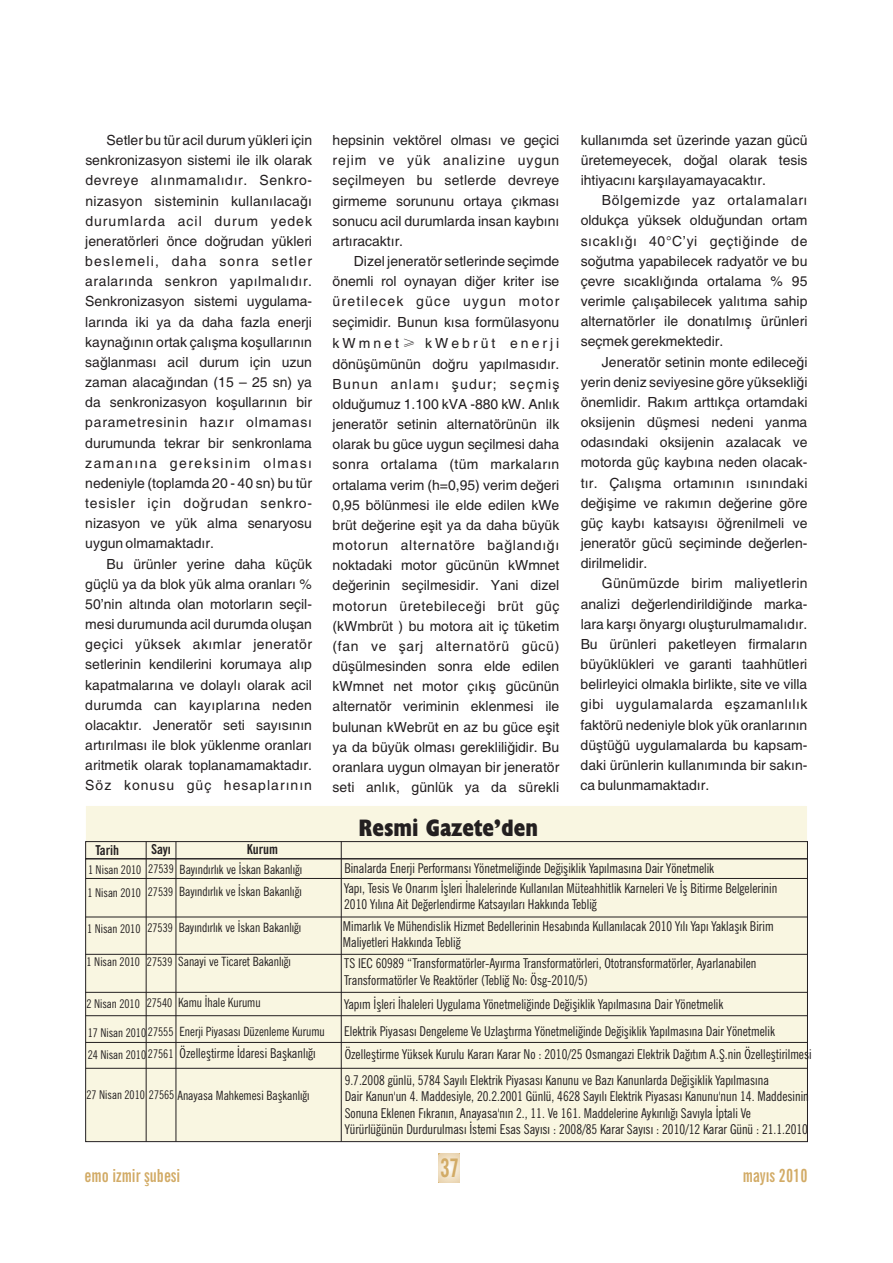
<style>
.page{position:relative;width:893px;height:1263px;background:#fff}
.page>*{position:absolute;margin:0;border:0;box-sizing:border-box;transform-origin:0 0}
.t1{font:700 condensed 25.5px "News Gothic BT";color:#d2ab66;scale:.88 1}
.t2{font:700 condensed 24px "Humanist 521 BT Xtra";color:#231f20}
.t3{font:700 extra-condensed 18px "News Gothic BT";color:#d2ab66}
.t4{font:13.95px/20.1px "Helvetica";color:#231f20;text-align:justify}
.t5{font:condensed 13.5px/16.5px "News Gothic BT";color:#231f20}
.t6{font:700 condensed 13.5px "News Gothic BT";color:#231f20}
.t7{font:condensed 12.75px "News Gothic BT";color:#231f20}
.t8{font:condensed 12px/21.5px "News Gothic BT";color:#231f20}
.s1{font-family:"Adobe Fangsong Std"}
.s2{font-size:12px}
.s3{font-size:12.75px}
</style>
<div class="page">
<div style="left:86px;top:806px;width:721px;height:334px;background:#f9f6e1"></div>
<hr style="left:86px;top:878px;width:722px;height:1px;background:#231f20">
<hr style="left:85px;top:917px;width:723px;height:1px;background:#231f20">
<hr style="left:86px;top:954px;width:722px;height:1px;background:#231f20">
<hr style="left:146px;top:842px;width:1px;height:299px;background:#231f20">
<hr style="left:176px;top:842px;width:1px;height:299px;background:#231f20">
<hr style="left:341px;top:841px;width:1px;height:300px;background:#231f20">
<div style="left:85px;top:841px;width:723px;height:18px;border:1px solid #231f20"></div>
<hr style="left:85px;top:992px;width:722px;height:1px;background:#231f20">
<hr style="left:86px;top:1015px;width:722px;height:1px;background:#231f20">
<hr style="left:86px;top:1042px;width:722px;height:1px;background:#231f20">
<hr style="left:86px;top:1068px;width:722px;height:1px;background:#231f20">
<svg style="left:439px;top:1154px;width:21px;height:28px"></svg>
<p class="t4" style="left:85px;top:131px;width:228px;text-indent:21px">Setler bu tür acil durum yükleri için senkronizasyon sistemi ile ilk olarak devreye alınmamalıdır. Senkro&shy;nizasyon sisteminin kullanılacağı durumlarda acil durum yedek jeneratörleri önce doğrudan yükleri beslemeli, daha sonra setler aralarında senkron yapılmalıdır.<br>Senkronizasyon sistemi uygulama&shy;larında iki ya da daha fazla enerji kaynağının ortak çalışma koşullarının sağlanması acil durum için uzun zaman alacağından (15 – 25 sn) ya da senkronizasyon koşullarının bir parametresinin hazır olmaması durumunda tekrar bir senkronlama zamanına gereksinim olması nedeniyle (toplamda 20 - 40 sn) bu tür tesisler için doğrudan senkro&shy;nizasyon ve yük alma senaryosu uygun olmamaktadır.</p>
<p class="t4" style="left:85px;top:555px;width:228px;text-indent:21px">Bu ürünler yerine daha küçük güçlü ya da blok yük alma oranları % 50’nin altında olan motorların seçil&shy;mesi durumunda acil durumda oluşan geçici yüksek akımlar jeneratör setlerinin kendilerini korumaya alıp kapatmalarına ve dolaylı olarak acil durumda can kayıplarına neden olacaktır. Jeneratör seti sayısının artırılması ile blok yüklenme oranları aritmetik olarak toplanamamaktadır.<br>Söz konusu güç hesaplarının</p>
<p class="t4" style="left:333px;top:131px;width:228px">hepsinin vektörel olması ve geçici rejim ve yük analizine uygun seçilmeyen bu setlerde devreye girmeme sorununu ortaya çıkması sonucu acil durumlarda insan kaybını artıracaktır.</p>
<p class="t4" style="left:333px;top:252px;width:228px;text-indent:21px">Dizel jeneratör setlerinde seçimde önemli rol oynayan diğer kriter ise üretilecek güce uygun motor seçimidir. Bunun kısa formülasyonu kWmnet<span class="s1">≥</span> kWebrüt enerji dönüşümünün doğru yapılmasıdır.<br>Bunun anlamı şudur; seçmiş olduğumuz 1.100 kVA -880 kW. Anlık jeneratör setinin alternatörünün ilk olarak bu güce uygun seçilmesi daha sonra ortalama (tüm markaların ortalama verim (h=0,95) verim değeri 0,95 bölünmesi ile elde edilen kWe brüt değerine eşit ya da daha büyük motorun alternatöre bağlandığı noktadaki motor gücünün kWmnet değerinin seçilmesidir. Yani dizel motorun üretebileceği brüt güç (kWmbrüt ) bu motora ait iç tüketim (fan ve şarj alternatörü gücü) düşülmesinden sonra elde edilen kWmnet net motor çıkış gücünün alternatör veriminin eklenmesi ile bulunan kWebrüt en az bu güce eşit ya da büyük olması gerekliliğidir. Bu oranlara uygun olmayan bir jeneratör seti anlık, günlük ya da sürekli</p>
<p class="t4" style="left:581px;top:131px;width:228px">kullanımda set üzerinde yazan gücü üretemeyecek, doğal olarak tesis ihtiyacını karşılayamayacaktır.</p>
<p class="t4" style="left:581px;top:192px;width:228px;text-indent:21px">Bölgemizde yaz ortalamaları oldukça yüksek olduğundan ortam sıcaklığı 40°C’yi geçtiğinde de soğutma yapabilecek radyatör ve bu çevre sıcaklığında ortalama % 95 verimle çalışabilecek yalıtıma sahip alternatörler ile donatılmış ürünleri seçmek gerekmektedir.</p>
<p class="t4" style="left:581px;top:353px;width:228px;text-indent:21px">Jeneratör setinin monte edileceği yerin deniz seviyesine göre yüksekliği önemlidir. Rakım arttıkça ortamdaki oksijenin düşmesi nedeni yanma odasındaki oksijenin azalacak ve motorda güç kaybına neden olacak&shy;tır. Çalışma ortamının ısınındaki değişime ve rakımın değerine göre güç kaybı katsayısı öğrenilmeli ve jeneratör gücü seçiminde değerlen&shy;dirilmelidir.</p>
<p class="t4" style="left:581px;top:575px;width:228px;text-indent:21px">Günümüzde birim maliyetlerin analizi değerlendirildiğinde marka&shy;lara karşı önyargı oluşturulmamalıdır.<br>Bu ürünleri paketleyen firmaların büyüklükleri ve garanti taahhütleri belirleyici olmakla birlikte, site ve villa gibi uygulamalarda eşzamanlılık faktörü nedeniyle blok yük oranlarının düştüğü uygulamalarda bu kapsam&shy;daki ürünlerin kullanımında bir sakın&shy;ca bulunmamaktadır.</p>
<p class="t6" style="left:95px;top:844px;width:25px">Tarih</p>
<p class="t6" style="left:151px;top:844px;width:22px">Sayı</p>
<p class="t6" style="left:247px;top:844px;width:33px">Kurum</p>
<p class="t7" style="left:180px;top:864px;width:124px">Bayındırlık ve İskan Bakanlığı</p>
<p class="t8" style="left:88px;top:860px;width:87px">1 Nisan 2010 27539</p>
<p class="t7" style="left:88px;top:887px;width:216px"><span class="s2">1 Nisan 2010 27539</span> Bayındırlık ve İskan Bakanlığı</p>
<p class="t7" style="left:87px;top:922px;width:216px"><span class="s2">1 Nisan 2010 27539</span> Bayındırlık ve İskan Bakanlığı</p>
<p class="t7" style="left:87px;top:956px;width:206px"><span class="s2">1 Nisan 2010 27539</span> Sanayi ve Ticaret Bakanlığı</p>
<p class="t8" style="left:86px;top:994px;width:176px">2 Nisan 2010 27540 <span class="s3">Kamu İhale Kurumu</span></p>
<p class="t8" style="left:88px;top:1023px;width:87px">17 Nisan 2010 27555<br>24 Nisan 2010 27561</p>
<p class="t7" style="left:180px;top:1026px;width:147px">Enerji Piyasası Düzenleme Kurumu</p>
<p class="t5" style="left:180px;top:1046px;width:138px">Özelleştirme İdaresi Başkanlığı</p>
<p class="t7" style="left:86px;top:1090px;width:225px"><span class="s2">27 Nisan 2010 27565</span> Anayasa Mahkemesi Başkanlığı</p>
<h2 class="t2" style="left:359px;top:818px;width:181px">Resmi Gazete’den</h2>
<p class="t5" style="left:344px;top:861px;width:371px">Binalarda Enerji Performansı Yönetmeliğinde Değişiklik Yapılmasına Dair Yönetmelik</p>
<p class="t5" style="left:344px;top:881px;width:435px">Yapı, Tesis Ve Onarım İşleri İhalelerinde Kullanılan Müteahhitlik Karneleri Ve İş Bitirme Belgelerinin<br>2010 Yılına Ait Değerlendirme Katsayıları Hakkında Tebliğ</p>
<p class="t5" style="left:343px;top:919px;width:432px">Mimarlık Ve Mühendislik Hizmet Bedellerinin Hesabında Kullanılacak 2010 Yılı Yapı Yaklaşık Birim<br>Maliyetleri Hakkında Tebliğ</p>
<p class="t5" style="left:344px;top:957px;width:414px">TS IEC 60989 “Transformatörler-Ayırma Transformatörleri, Ototransformatörler, Ayarlanabilen<br>Transformatörler Ve Reaktörler (Tebliğ No: Ösg-2010/5)</p>
<p class="t5" style="left:344px;top:992px;width:432px;line-height:26.7px">Yapım İşleri İhaleleri Uygulama Yönetmeliğinde Değişiklik Yapılmasına Dair Yönetmelik<br>Elektrik Piyasası Dengeleme Ve Uzlaştırma Yönetmeliğinde Değişiklik Yapılmasına Dair Yönetmelik</p>
<p class="t5" style="left:345px;top:1047px;width:469px">Özelleştirme Yüksek Kurulu Kararı Karar No : 2010/25 Osmangazi Elektrik Dağıtım A.Ş.nin Özelleştirilmesi</p>
<p class="t5" style="left:345px;top:1073px;width:466px">9.7.2008 günlü, 5784 Sayılı Elektrik Piyasası Kanunu ve Bazı Kanunlarda Değişiklik Yapılmasına<br>Dair Kanun'un 4. Maddesiyle, 20.2.2001 Günlü, 4628 Sayılı Elektrik Piyasası Kanunu'nun 14. Maddesinin Sonuna Eklenen Fıkranın, Anayasa'nın 2., 11. Ve 161. Maddelerine Aykırılığı Savıyla İptali Ve Yürürlüğünün Durdurulması İstemi Esas Sayısı : 2008/85 Karar Sayısı : 2010/12 Karar Günü : 21.1.2010</p>
<h1 class="t1" style="left:440px;top:1157px;width:23px">37</h1>
<p class="t3" style="left:85px;top:1169px;width:97px">emo izmir şubesi</p>
<p class="t3" style="left:743px;top:1168px;width:66px">mayıs 2010</p>
</div>
